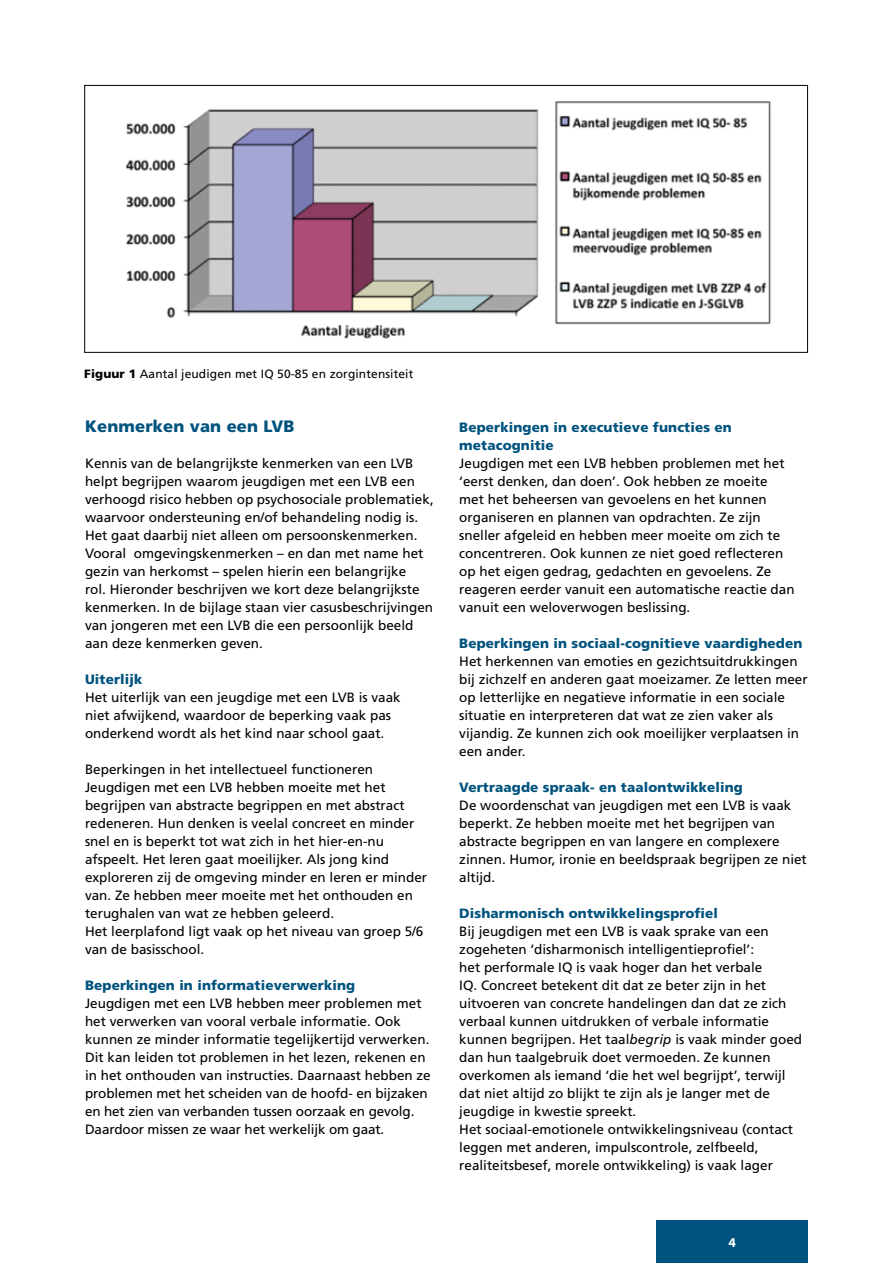
<style>
.page{position:relative;width:893px;height:1263px;background:#fff}
.page>*{position:absolute;margin:0;border:0;box-sizing:border-box;transform-origin:0 0}
.t1{font:900 16.5px "Frutiger LT Std";letter-spacing:.01em;color:#00537e}
.t2{font:13.5px/18px "Frutiger LT Std";color:#000}
.t3{font:900 13.5px/18px "Frutiger LT Std";letter-spacing:.01em;color:#00537e}
.t4{font:700 13.5px "Myriad Pro";color:#fff}
.t5{font:12px "Frutiger LT Std";letter-spacing:.01em;color:#000}
.s1{font-weight:900}
.s2{font-style:italic}
</style>
<div class="page">
<div style="left:657px;top:1220px;width:151px;height:43px;background:#00537e"></div>
<img style="left:126px;top:101px;width:645px;height:238px">
<div style="left:84px;top:85px;width:724px;height:268px;border:1px solid #000"></div>
<p class="t5" style="left:84px;top:367px;width:331px"><span class="s1">Figuur 1</span> Aantal jeudigen met IQ 50-85 en zorgintensiteit</p>
<p class="t1" style="left:85px;top:416px;width:211px">Kenmerken van een LVB</p>
<p class="t2" style="left:85px;top:454px;width:350px">Kennis van de belangrijkste kenmerken van een LVB helpt begrijpen waarom jeugdigen met een LVB een verhoogd risico hebben op psychosociale problematiek, waarvoor ondersteuning en/of behandeling nodig is.<br>Het gaat daarbij niet alleen om persoonskenmerken.<br>Vooral omgevingskenmerken – en dan met name het gezin van herkomst – spelen hierin een belangrijke<br>rol. Hieronder beschrijven we kort deze belangrijkste kenmerken. In de bijlage staan vier casusbeschrijvingen van jongeren met een LVB die een persoonlijk beeld aan deze kenmerken geven.</p>
<p class="t3" style="left:85px;top:670px;width:59px">Uiterlijk</p>
<p class="t2" style="left:85px;top:688px;width:317px">Het uiterlijk van een jeugdige met een LVB is vaak niet afwijkend, waardoor de beperking vaak pas onderkend wordt als het kind naar school gaat.</p>
<p class="t2" style="left:85px;top:760px;width:344px">Beperkingen in het intellectueel functioneren Jeugdigen met een LVB hebben moeite met het begrijpen van abstracte begrippen en met abstract redeneren. Hun denken is veelal concreet en minder snel en is beperkt tot wat zich in het hier-en-nu afspeelt. Het leren gaat moeilijker. Als jong kind exploreren zij de omgeving minder en leren er minder van. Ze hebben meer moeite met het onthouden en terughalen van wat ze hebben geleerd.<br>Het leerplafond ligt vaak op het niveau van groep 5/6 van de basisschool.</p>
<p class="t3" style="left:85px;top:976px;width:272px">Beperkingen in informatieverwerking</p>
<p class="t2" style="left:85px;top:994px;width:347px">Jeugdigen met een LVB hebben meer problemen met het verwerken van vooral verbale informatie. Ook kunnen ze minder informatie tegelijkertijd verwerken.<br>Dit kan leiden tot problemen in het lezen, rekenen en in het onthouden van instructies. Daarnaast hebben ze problemen met het scheiden van de hoofd- en bijzaken en het zien van verbanden tussen oorzaak en gevolg.<br>Daardoor missen ze waar het werkelijk om gaat.</p>
<p class="t3" style="left:459px;top:418px;width:274px">Beperkingen in executieve functies en metacognitie</p>
<p class="t2" style="left:459px;top:454px;width:337px">Jeugdigen met een LVB hebben problemen met het ‘eerst denken, dan doen’. Ook hebben ze moeite met het beheersen van gevoelens en het kunnen organiseren en plannen van opdrachten. Ze zijn sneller afgeleid en hebben meer moeite om zich te concentreren. Ook kunnen ze niet goed reflecteren op het eigen gedrag, gedachten en gevoelens. Ze reageren eerder vanuit een automatische reactie dan vanuit een weloverwogen beslissing.</p>
<p class="t3" style="left:459px;top:634px;width:345px">Beperkingen in sociaal-cognitieve vaardigheden</p>
<p class="t2" style="left:459px;top:652px;width:350px">Het herkennen van emoties en gezichtsuitdrukkingen bij zichzelf en anderen gaat moeizamer. Ze letten meer op letterlijke en negatieve informatie in een sociale situatie en interpreteren dat wat ze zien vaker als vijandig. Ze kunnen zich ook moeilijker verplaatsen in een ander.</p>
<p class="t3" style="left:459px;top:778px;width:285px">Vertraagde spraak- en taalontwikkeling</p>
<p class="t2" style="left:459px;top:796px;width:349px">De woordenschat van jeugdigen met een LVB is vaak beperkt. Ze hebben moeite met het begrijpen van abstracte begrippen en van langere en complexere zinnen. Humor, ironie en beeldspraak begrijpen ze niet altijd.</p>
<p class="t3" style="left:459px;top:904px;width:260px">Disharmonisch ontwikkelingsprofiel</p>
<p class="t2" style="left:459px;top:922px;width:344px">Bij jeugdigen met een LVB is vaak sprake van een zogeheten ‘disharmonisch intelligentieprofiel’:<br>het performale IQ is vaak hoger dan het verbale<br>IQ. Concreet betekent dit dat ze beter zijn in het uitvoeren van concrete handelingen dan dat ze zich verbaal kunnen uitdrukken of verbale informatie kunnen begrijpen. Het taal<span class="s2">begrip</span> is vaak minder goed dan hun taalgebruik doet vermoeden. Ze kunnen overkomen als iemand ‘die het wel begrijpt’, terwijl dat niet altijd zo blijkt te zijn als je langer met de jeugdige in kwestie spreekt.<br>Het sociaal-emotionele ontwikkelingsniveau (contact leggen met anderen, impulscontrole, zelfbeeld, realiteitsbesef, morele ontwikkeling) is vaak lager</p>
<p class="t4" style="left:728px;top:1235px;width:9px">4</p>
</div>
